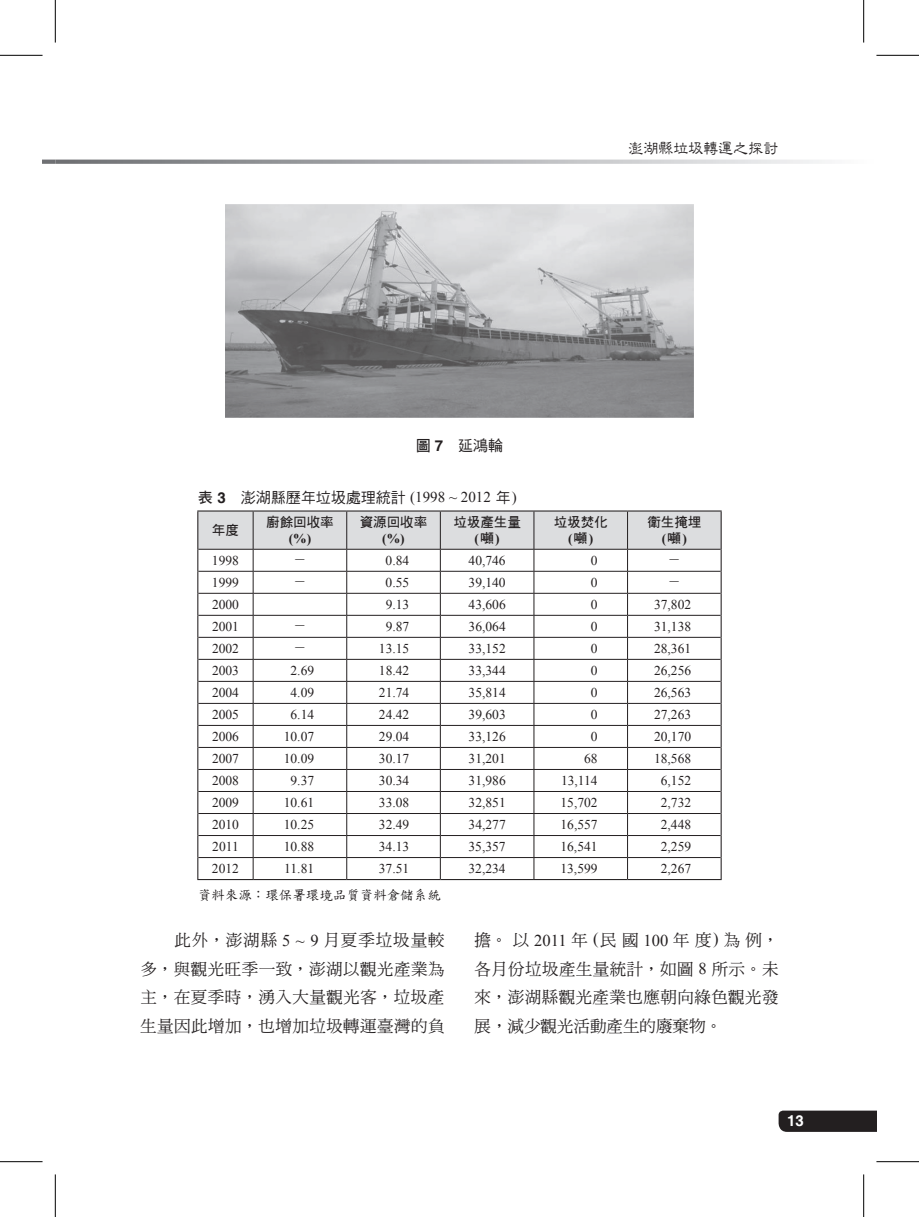
<style>
.page{position:relative;width:919px;height:1217px;background:#fff}
.page>*{position:absolute;margin:0;border:0;box-sizing:border-box;transform-origin:0 0}
.t1{font:500 18px "Jen Lei";color:#231f20;scale:.83 1}
.t2{font:16.5px/28.5px "DF Ming W5 WIN BF";letter-spacing:.025em;color:#231f20;text-align:justify}
.t3{font:15px "DF Hei W5 WIN BF";color:#231f20}
.t4{font:700 15px "Helvetica";color:#fff}
.t5{font:13.5px "Times New Roman";color:#231f20}
.t6{font:13.5px "DF Hei W7 WIN BF";color:#231f20}
.t7{font:13.5px "DF Kai Shu SB Estd BF";color:#231f20}
.t8{font:700 13.5px "Times New Roman";color:#231f20}
.t9{font:13.5px "DF Hei W3 WIN BF";color:#231f20}
.s1{font-family:"DF Hei W7 WIN BF"}
.s2{font-family:"Helvetica";font-weight:700}
.s3{font-family:"Times New Roman"}
.s4{font-family:"DF Hei W7 WIN BF";font-weight:400}
</style>
<div class="page">
<div style="left:778px;top:1110px;width:98px;height:21px;background:#231f20"></div>
<svg style="left:55px;top:159px;width:770px;height:5px"></svg>
<div style="left:43px;top:159px;width:12px;height:5px;background:#6f7073"></div>
<img style="left:225px;top:204px;width:468px;height:213px">
<hr style="left:197px;top:510px;width:56px;height:1px;background:#231f20">
<hr style="left:253px;top:510px;width:94px;height:1px;background:#231f20">
<hr style="left:347px;top:510px;width:93px;height:1px;background:#231f20">
<hr style="left:440px;top:510px;width:94px;height:1px;background:#231f20">
<hr style="left:534px;top:510px;width:93px;height:1px;background:#231f20">
<hr style="left:627px;top:510px;width:94px;height:1px;background:#231f20">
<svg style="left:197px;top:511px;width:524px;height:367px"></svg>
<hr style="left:197px;top:878px;width:56px;height:1px;background:#231f20">
<hr style="left:253px;top:878px;width:94px;height:1px;background:#231f20">
<hr style="left:347px;top:878px;width:93px;height:1px;background:#231f20">
<hr style="left:440px;top:878px;width:94px;height:1px;background:#231f20">
<hr style="left:534px;top:878px;width:93px;height:1px;background:#231f20">
<hr style="left:627px;top:878px;width:94px;height:1px;background:#231f20">
<hr style="left:0;top:55px;width:43px;height:1px;background:#000">
<hr style="left:876px;top:55px;width:42px;height:1px;background:#000">
<hr style="left:0;top:1161px;width:43px;height:1px;background:#000">
<hr style="left:876px;top:1161px;width:42px;height:1px;background:#000">
<hr style="left:55px;top:0;width:1px;height:43px;background:#000">
<hr style="left:55px;top:1174px;width:1px;height:42px;background:#000">
<hr style="left:863px;top:0;width:1px;height:43px;background:#000">
<hr style="left:863px;top:1174px;width:1px;height:42px;background:#000">
<h1 class="t1" style="left:628px;top:139px;width:182px">澎湖縣垃圾轉運之探討</h1>
<p class="t3" style="left:415px;top:438px;width:89px"><span class="s1">圖</span> <span class="s2">7</span> 延鴻輪</p>
<p class="t3" style="left:198px;top:489px;width:320px"><span class="s1">表</span> <span class="s2">3</span> 澎湖縣歷年垃圾處理統計 <span class="s3">(1998 ~ 2012</span> 年<span class="s3">)</span></p>
<p class="t6" style="left:212px;top:523px;width:28px">年度</p>
<p class="t6" style="left:266px;top:515px;width:69px">廚餘回收率</p>
<p class="t8" style="left:289px;top:528px;width:24px">(%)</p>
<p class="t6" style="left:360px;top:515px;width:69px">資源回收率</p>
<p class="t8" style="left:382px;top:528px;width:24px">(%)</p>
<p class="t6" style="left:453px;top:515px;width:69px">垃圾產生量</p>
<p class="t8" style="left:474px;top:528px;width:27px">(<span class="s4">噸</span>)</p>
<p class="t6" style="left:553px;top:515px;width:55px">垃圾焚化</p>
<p class="t8" style="left:568px;top:528px;width:27px">(<span class="s4">噸</span>)</p>
<p class="t6" style="left:647px;top:515px;width:55px">衛生掩埋</p>
<p class="t8" style="left:661px;top:528px;width:27px">(<span class="s4">噸</span>)</p>
<p class="t5" style="left:212px;top:551px;width:28px">1998</p>
<p class="t9" style="left:293px;top:553px;width:15px">－</p>
<p class="t5" style="left:385px;top:551px;width:25px">0.84</p>
<p class="t5" style="left:468px;top:551px;width:39px">40,746</p>
<p class="t5" style="left:591px;top:551px;width:8px">0</p>
<p class="t9" style="left:667px;top:553px;width:15px">－</p>
<p class="t5" style="left:212px;top:573px;width:28px">1999</p>
<p class="t9" style="left:293px;top:575px;width:15px">－</p>
<p class="t5" style="left:385px;top:573px;width:25px">0.55</p>
<p class="t5" style="left:468px;top:573px;width:39px">39,140</p>
<p class="t5" style="left:591px;top:573px;width:8px">0</p>
<p class="t9" style="left:667px;top:575px;width:15px">－</p>
<p class="t5" style="left:212px;top:595px;width:28px">2000</p>
<p class="t5" style="left:385px;top:595px;width:25px">9.13</p>
<p class="t5" style="left:468px;top:595px;width:39px">43,606</p>
<p class="t5" style="left:591px;top:595px;width:8px">0</p>
<p class="t5" style="left:654px;top:595px;width:39px">37,802</p>
<p class="t5" style="left:212px;top:617px;width:28px">2001</p>
<p class="t9" style="left:293px;top:619px;width:15px">－</p>
<p class="t5" style="left:385px;top:617px;width:25px">9.87</p>
<p class="t5" style="left:468px;top:617px;width:39px">36,064</p>
<p class="t5" style="left:591px;top:617px;width:8px">0</p>
<p class="t5" style="left:654px;top:617px;width:39px">31,138</p>
<p class="t5" style="left:212px;top:639px;width:28px">2002</p>
<p class="t9" style="left:293px;top:641px;width:15px">－</p>
<p class="t5" style="left:379px;top:639px;width:32px">13.15</p>
<p class="t5" style="left:468px;top:639px;width:39px">33,152</p>
<p class="t5" style="left:591px;top:639px;width:8px">0</p>
<p class="t5" style="left:654px;top:639px;width:39px">28,361</p>
<p class="t5" style="left:212px;top:661px;width:28px">2003</p>
<p class="t5" style="left:290px;top:661px;width:25px">2.69</p>
<p class="t5" style="left:379px;top:661px;width:32px">18.42</p>
<p class="t5" style="left:468px;top:661px;width:39px">33,344</p>
<p class="t5" style="left:591px;top:661px;width:8px">0</p>
<p class="t5" style="left:654px;top:661px;width:39px">26,256</p>
<p class="t5" style="left:212px;top:683px;width:28px">2004</p>
<p class="t5" style="left:290px;top:683px;width:25px">4.09</p>
<p class="t5" style="left:379px;top:683px;width:32px">21.74</p>
<p class="t5" style="left:468px;top:683px;width:39px">35,814</p>
<p class="t5" style="left:591px;top:683px;width:8px">0</p>
<p class="t5" style="left:654px;top:683px;width:39px">26,563</p>
<p class="t5" style="left:212px;top:705px;width:28px">2005</p>
<p class="t5" style="left:290px;top:705px;width:25px">6.14</p>
<p class="t5" style="left:379px;top:705px;width:32px">24.42</p>
<p class="t5" style="left:468px;top:705px;width:39px">39,603</p>
<p class="t5" style="left:591px;top:705px;width:8px">0</p>
<p class="t5" style="left:654px;top:705px;width:39px">27,263</p>
<p class="t5" style="left:212px;top:727px;width:28px">2006</p>
<p class="t5" style="left:284px;top:727px;width:32px">10.07</p>
<p class="t5" style="left:379px;top:727px;width:32px">29.04</p>
<p class="t5" style="left:468px;top:727px;width:39px">33,126</p>
<p class="t5" style="left:591px;top:727px;width:8px">0</p>
<p class="t5" style="left:654px;top:727px;width:39px">20,170</p>
<p class="t5" style="left:212px;top:749px;width:28px">2007</p>
<p class="t5" style="left:284px;top:749px;width:32px">10.09</p>
<p class="t5" style="left:379px;top:749px;width:32px">30.17</p>
<p class="t5" style="left:468px;top:749px;width:39px">31,201</p>
<p class="t5" style="left:584px;top:749px;width:15px">68</p>
<p class="t5" style="left:654px;top:749px;width:39px">18,568</p>
<p class="t5" style="left:212px;top:771px;width:28px">2008</p>
<p class="t5" style="left:290px;top:771px;width:25px">9.37</p>
<p class="t5" style="left:379px;top:771px;width:32px">30.34</p>
<p class="t5" style="left:468px;top:771px;width:39px">31,986</p>
<p class="t5" style="left:561px;top:771px;width:38px">13,114</p>
<p class="t5" style="left:660px;top:771px;width:32px">6,152</p>
<p class="t5" style="left:212px;top:793px;width:28px">2009</p>
<p class="t5" style="left:284px;top:793px;width:32px">10.61</p>
<p class="t5" style="left:379px;top:793px;width:32px">33.08</p>
<p class="t5" style="left:468px;top:793px;width:39px">32,851</p>
<p class="t5" style="left:560px;top:793px;width:39px">15,702</p>
<p class="t5" style="left:660px;top:793px;width:32px">2,732</p>
<p class="t5" style="left:212px;top:815px;width:28px">2010</p>
<p class="t5" style="left:284px;top:815px;width:32px">10.25</p>
<p class="t5" style="left:379px;top:815px;width:32px">32.49</p>
<p class="t5" style="left:468px;top:815px;width:39px">34,277</p>
<p class="t5" style="left:560px;top:815px;width:39px">16,557</p>
<p class="t5" style="left:660px;top:815px;width:32px">2,448</p>
<p class="t5" style="left:212px;top:837px;width:28px">2011</p>
<p class="t5" style="left:284px;top:837px;width:32px">10.88</p>
<p class="t5" style="left:379px;top:837px;width:32px">34.13</p>
<p class="t5" style="left:468px;top:837px;width:39px">35,357</p>
<p class="t5" style="left:560px;top:837px;width:39px">16,541</p>
<p class="t5" style="left:660px;top:837px;width:32px">2,259</p>
<p class="t5" style="left:212px;top:859px;width:28px">2012</p>
<p class="t5" style="left:284px;top:859px;width:31px">11.81</p>
<p class="t5" style="left:379px;top:859px;width:32px">37.51</p>
<p class="t5" style="left:468px;top:859px;width:39px">32,234</p>
<p class="t5" style="left:560px;top:859px;width:39px">13,599</p>
<p class="t5" style="left:660px;top:859px;width:32px">2,267</p>
<p class="t7" style="left:198px;top:887px;width:244px">資料來源：環保署環境品質資料倉儲系統</p>
<p class="t2" style="left:140px;top:925px;width:306px;text-indent:34px">此外，澎湖縣 <span class="s3">5 ~ 9</span> 月夏季垃圾量較多，與觀光旺季一致，澎湖以觀光產業為主，在夏季時，湧入大量觀光客，垃圾產生量因此增加，也增加垃圾轉運臺灣的負</p>
<p class="t2" style="left:474px;top:925px;width:306px">擔。以<span class="s3">2011</span>年<span class="s3">(</span>民國<span class="s3">100</span>年度<span class="s3">)</span>為例，各月份垃圾產生量統計，如圖 <span class="s3">8</span> 所示。未來，澎湖縣觀光產業也應朝向綠色觀光發展，減少觀光活動產生的廢棄物。</p>
<p class="t4" style="left:787px;top:1111px;width:18px">13</p>
</div>
